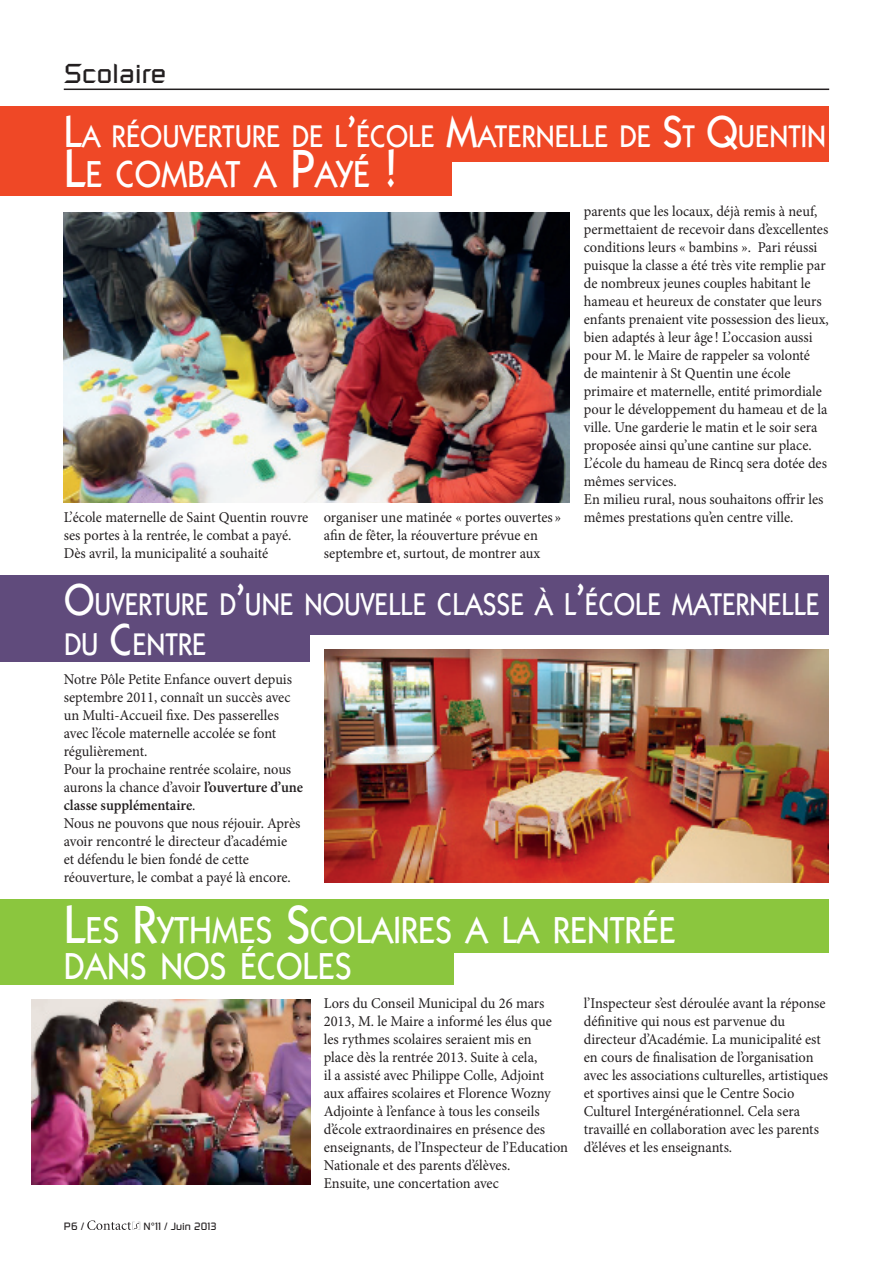
<style>
.page{position:relative;width:893px;height:1263px;background:#fff}
.page>*{position:absolute;margin:0;border:0;box-sizing:border-box;transform-origin:0 0}
.t1{font:500 37.8px/36px "Itc Kabel";color:#fff;scale:.9 1}
.t2{font:500 31.5px/40.5px "Itc Kabel";color:#fff;scale:.87 1}
.t3{font:500 31.5px "Itc Kabel";color:#fff;scale:.9 1}
.t4{font:27px "Russell Square";color:#231f20}
.t5{font:15px/18px "Minion Pro";color:#231f20;scale:.96 1}
.t6{font:10.5px "Russell Square";color:#231f20}
.s1{font-size:45px}
.s2{font-size:54px}
.s3{font-weight:600}
</style>
<div class="page">
<svg style="left:87px;top:1220px;width:53px;height:10px"></svg>
<hr style="left:64px;top:89px;width:765px;height:1px;background:#231f20">
<div style="left:0;top:106px;width:829px;height:90px;background:#ef4826"></div>
<div style="left:452px;top:163px;width:384px;height:34px;background:#fff"></div>
<div style="left:0;top:899px;width:829px;height:85px;background:#8bc63e"></div>
<img style="left:64px;top:213px;width:506px;height:290px">
<img style="left:32px;top:999px;width:278px;height:186px">
<div style="left:0;top:575px;width:829px;height:87px;background:#604b7c"></div>
<div style="left:310px;top:635px;width:519px;height:36px;background:#fff"></div>
<img style="left:324px;top:649px;width:504px;height:233px">
<div style="left:454px;top:954px;width:384px;height:34px;background:#fff"></div>
<h3 class="t4" style="left:64px;top:57px;width:104px">Scolaire</h3>
<h2 class="t3" style="left:64px;top:117px;width:849px"><span class="s1">L</span>A RÉOUVERTURE DE L<span class="s1">’</span>ÉCOLE <span class="s1">M</span>ATERNELLE DE <span class="s1">S</span>T <span class="s1">Q</span>UENTIN</h2>
<h1 class="t1" style="left:64px;top:156px;width:372px"><span class="s2">L</span>E COMBAT A <span class="s2">P</span>AYÉ <span class="s2">!</span></h1>
<p class="t5" style="left:64px;top:508px;width:256px">L’école maternelle de Saint Quentin rouvre ses portes à la rentrée, le combat a payé.<br>Dès avril, la municipalité a souhaité</p>
<p class="t5" style="left:324px;top:508px;width:249px">organiser une matinée « portes ouvertes » afin de fêter, la réouverture prévue en septembre et, surtout, de montrer aux</p>
<p class="t5" style="left:584px;top:202px;width:257px">parents que les locaux, déjà remis à neuf, permettaient de recevoir dans d’excellentes conditions leurs « bambins ». Pari réussi puisque la classe a été très vite remplie par de nombreux jeunes couples habitant le hameau et heureux de constater que leurs enfants prenaient vite possession des lieux, bien adaptés à leur âge ! L’occasion aussi pour M. le Maire de rappeler sa volonté<br>de maintenir à St Quentin une école primaire et maternelle, entité primordiale pour le développement du hameau et de la ville. Une garderie le matin et le soir sera proposée ainsi qu’une cantine sur place.<br>L’école du hameau de Rincq sera dotée des mêmes services.<br>En milieu rural, nous souhaitons offrir les mêmes prestations qu’en centre ville.</p>
<h2 class="t2" style="left:64px;top:584px;width:870px"><span class="s1">O</span>UVERTURE D<span class="s1">’</span>UNE NOUVELLE CLASSE À L<span class="s1">’</span>ÉCOLE MATERNELLE<br>DU <span class="s1">C</span>ENTRE</h2>
<p class="t5" style="left:64px;top:670px;width:251px">Notre Pôle Petite Enfance ouvert depuis septembre 2011, connaît un succès avec un Multi-Accueil fixe. Des passerelles avec l’école maternelle accolée se font régulièrement.<br>Pour la prochaine rentrée scolaire, nous aurons la chance d’avoir <span class="s3">l’ouverture d’une classe supplémentaire</span>.<br>Nous ne pouvons que nous réjouir. Après avoir rencontré le directeur d’académie<br>et défendu le bien fondé de cette réouverture, le combat a payé là encore.</p>
<h1 class="t1" style="left:64px;top:912px;width:682px"><span class="s2">L</span>ES <span class="s2">R</span>YTHMES <span class="s2">S</span>COLAIRES A LA RENTRÉE<br>DANS NOS ÉCOLES</h1>
<p class="t6" style="left:64px;top:1220px;width:22px">P6 /</p>
<p class="t6" style="left:144px;top:1220px;width:74px">N°11 / Juin 2013</p>
<p class="t5" style="left:324px;top:994px;width:256px">Lors du Conseil Municipal du 26 mars 2013, M. le Maire a informé les élus que les rythmes scolaires seraient mis en<br>place dès la rentrée 2013. Suite à cela,<br>il a assisté avec Philippe Colle, Adjoint aux affaires scolaires et Florence Wozny Adjointe à l’enfance à tous les conseils d’école extraordinaires en présence des enseignants, de l’Inspecteur de l’Education Nationale et des parents d’élèves.<br>Ensuite, une concertation avec</p>
<p class="t5" style="left:584px;top:994px;width:256px">l’Inspecteur s’est déroulée avant la réponse définitive qui nous est parvenue du directeur d’Académie. La municipalité est en cours de finalisation de l’organisation avec les associations culturelles, artistiques et sportives ainsi que le Centre Socio Culturel Intergénérationnel. Cela sera travaillé en collaboration avec les parents d’éléves et les enseignants.</p>
</div>
